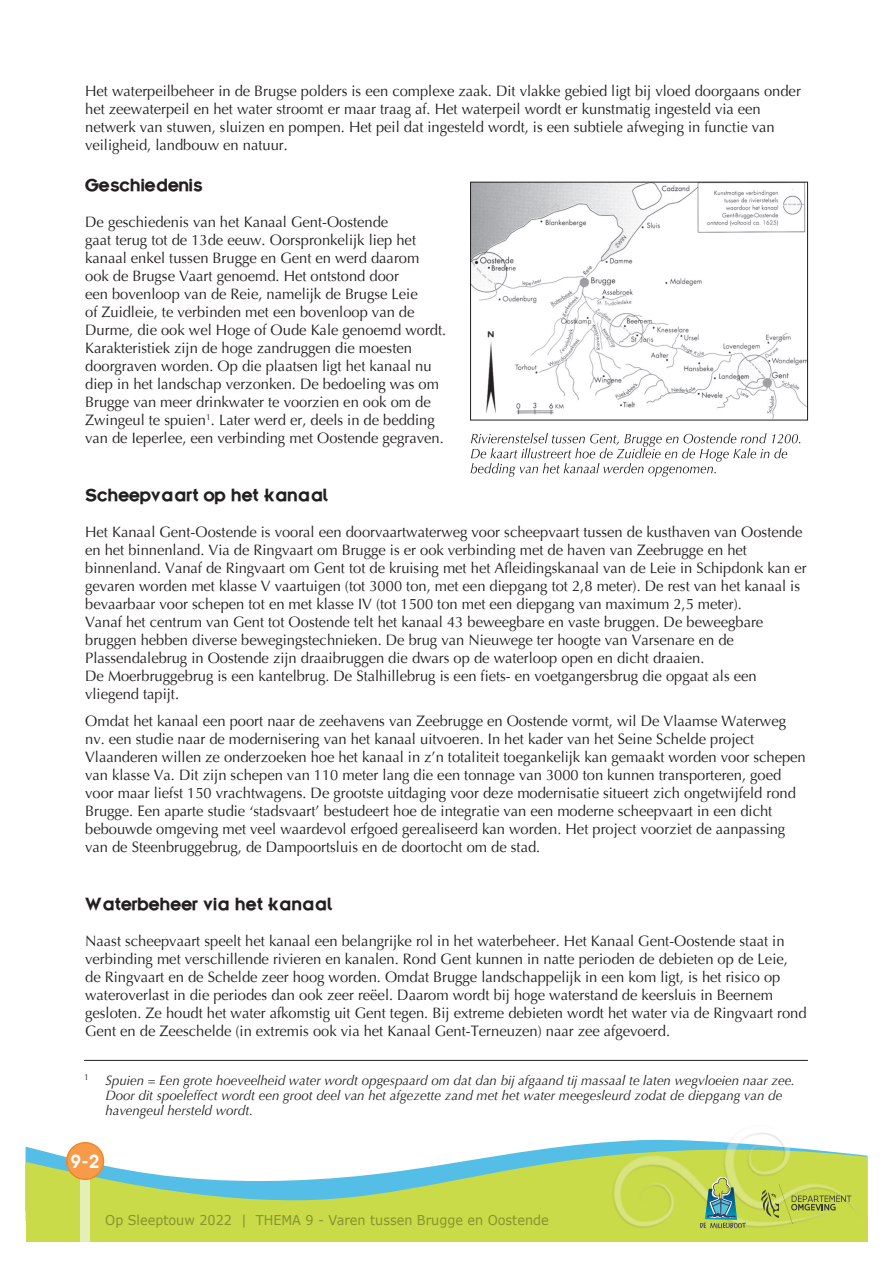
<style>
.page{position:relative;width:893px;height:1263px;background:#fff}
.page>*{position:absolute;margin:0;border:0;box-sizing:border-box;transform-origin:0 0}
.tekst_titel{font:700 18.75px "Kernel SSK";color:#231f20}
.t1{font:600 18px "Trendex SSK";color:#fff}
.tekst{font:15px/18px "Optima";color:#231f20}
.tekst-2{font:italic 13.5px/15px "Optima";color:#231f20}
.t2{font:13.5px "Verdana";color:#85942f;scale:.95 1}
</style>
<div class="page">
<svg style="left:26px;top:1143px;width:841px;height:74px"></svg>
<div style="left:26px;top:1217px;width:841px;height:25px;background:#c9db49"></div>
<img style="left:604px;top:1133px;width:257px;height:96px">
<div style="left:80px;top:1174px;width:10px;height:68px;background:#e6eeb7"></div>
<div style="left:67px;top:1143px;width:37px;height:36px;background:#f79b4a;border-radius:50%"></div>
<div style="left:66px;top:1142px;width:38px;height:38px;border:1px solid #f58522;border-radius:50%"></div>
<svg style="left:700px;top:1177px;width:46px;height:51px;background:#93b775"></svg>
<svg style="left:761px;top:1184px;width:90px;height:40px;background:#b9c84d"></svg>
<hr style="left:84px;top:1060px;width:724px;height:1px;background:#231f20">
<img style="left:472px;top:184px;width:334px;height:234px">
<div style="left:470px;top:182px;width:338px;height:238px;border:1px solid #231f20"></div>
<svg style="left:470px;top:433px;width:330px;height:44px"></svg>
<p class="tekst" style="left:85px;top:82px;width:717px">Het waterpeilbeheer in de Brugse polders is een complexe zaak. Dit vlakke gebied ligt bij vloed doorgaans onder het zeewaterpeil en het water stroomt er maar traag af. Het waterpeil wordt er kunstmatig ingesteld via een netwerk van stuwen, sluizen en pompen. Het peil dat ingesteld wordt, is een subtiele afweging in functie van veiligheid, landbouw en natuur.</p>
<p class="tekst_titel" style="left:85px;top:175px;width:119px">Geschiedenis</p>
<p class="tekst" style="left:85px;top:213px;width:363px">De geschiedenis van het Kanaal Gent-Oostende<br>gaat terug tot de 13de eeuw. Oorspronkelijk liep het kanaal enkel tussen Brugge en Gent en werd daarom ook de Brugse Vaart genoemd. Het ontstond door<br>een bovenloop van de Reie, namelijk de Brugse Leie<br>of Zuidleie, te verbinden met een bovenloop van de Durme, die ook wel Hoge of Oude Kale genoemd wordt.<br>Karakteristiek zijn de hoge zandruggen die moesten doorgraven worden. Op die plaatsen ligt het kanaal nu diep in het landschap verzonken. De bedoeling was om Brugge van meer drinkwater te voorzien en ook om de Zwingeul te spuien<sup>1</sup>. Later werd er, deels in de bedding van de Ieperlee, een verbinding met Oostende gegraven.</p>
<p class="tekst_titel" style="left:85px;top:485px;width:244px">Scheepvaart op het kanaal</p>
<p class="tekst" style="left:85px;top:523px;width:723px">Het Kanaal Gent-Oostende is vooral een doorvaartwaterweg voor scheepvaart tussen de kusthaven van Oostende en het binnenland. Via de Ringvaart om Brugge is er ook verbinding met de haven van Zeebrugge en het binnenland. Vanaf de Ringvaart om Gent tot de kruising met het Afleidingskanaal van de Leie in Schipdonk kan er gevaren worden met klasse V vaartuigen (tot 3000 ton, met een diepgang tot 2,8 meter). De rest van het kanaal is bevaarbaar voor schepen tot en met klasse IV (tot 1500 ton met een diepgang van maximum 2,5 meter).</p>
<p class="tekst" style="left:85px;top:613px;width:680px">Vanaf het centrum van Gent tot Oostende telt het kanaal 43 beweegbare en vaste bruggen. De beweegbare bruggen hebben diverse bewegingstechnieken. De brug van Nieuwege ter hoogte van Varsenare en de Plassendalebrug in Oostende zijn draaibruggen die dwars op de waterloop open en dicht draaien.<br>De Moerbruggebrug is een kantelbrug. De Stalhillebrug is een fiets- en voetgangersbrug die opgaat als een vliegend tapijt.</p>
<p class="tekst" style="left:85px;top:712px;width:722px">Omdat het kanaal een poort naar de zeehavens van Zeebrugge en Oostende vormt, wil De Vlaamse Waterweg nv. een studie naar de modernisering van het kanaal uitvoeren. In het kader van het Seine Schelde project Vlaanderen willen ze onderzoeken hoe het kanaal in z’n totaliteit toegankelijk kan gemaakt worden voor schepen van klasse Va. Dit zijn schepen van 110 meter lang die een tonnage van 3000 ton kunnen transporteren, goed voor maar liefst 150 vrachtwagens. De grootste uitdaging voor deze modernisatie situeert zich ongetwijfeld rond Brugge. Een aparte studie ‘stadsvaart’ bestudeert hoe de integratie van een moderne scheepvaart in een dicht bebouwde omgeving met veel waardevol erfgoed gerealiseerd kan worden. Het project voorziet de aanpassing van de Steenbruggebrug, de Dampoortsluis en de doortocht om de stad.</p>
<p class="tekst_titel" style="left:85px;top:894px;width:249px">Waterbeheer via het kanaal</p>
<p class="tekst" style="left:85px;top:932px;width:723px">Naast scheepvaart speelt het kanaal een belangrijke rol in het waterbeheer. Het Kanaal Gent-Oostende staat in verbinding met verschillende rivieren en kanalen. Rond Gent kunnen in natte perioden de debieten op de Leie, de Ringvaart en de Schelde zeer hoog worden. Omdat Brugge landschappelijk in een kom ligt, is het risico op wateroverlast in die periodes dan ook zeer reëel. Daarom wordt bij hoge waterstand de keersluis in Beernem gesloten. Ze houdt het water afkomstig uit Gent tegen. Bij extreme debieten wordt het water via de Ringvaart rond Gent en de Zeeschelde (in extremis ook via het Kanaal Gent-Terneuzen) naar zee afgevoerd.</p>
<p class="tekst-2" style="left:105px;top:1073px;width:691px;text-indent:-21px"><sup>1</sup> Spuien = Een grote hoeveelheid water wordt opgespaard om dat dan bij afgaand tij massaal te laten wegvloeien naar zee.<br>Door dit spoeleffect wordt een groot deel van het afgezette zand met het water meegesleurd zodat de diepgang van de havengeul hersteld wordt.</p>
<p class="t1" style="left:71px;top:1150px;width:30px">9-2</p>
<p class="t2" style="left:105px;top:1211px;width:468px">Op Sleeptouw 2022 | THEMA 9 - Varen tussen Brugge en Oostende</p>
</div>
